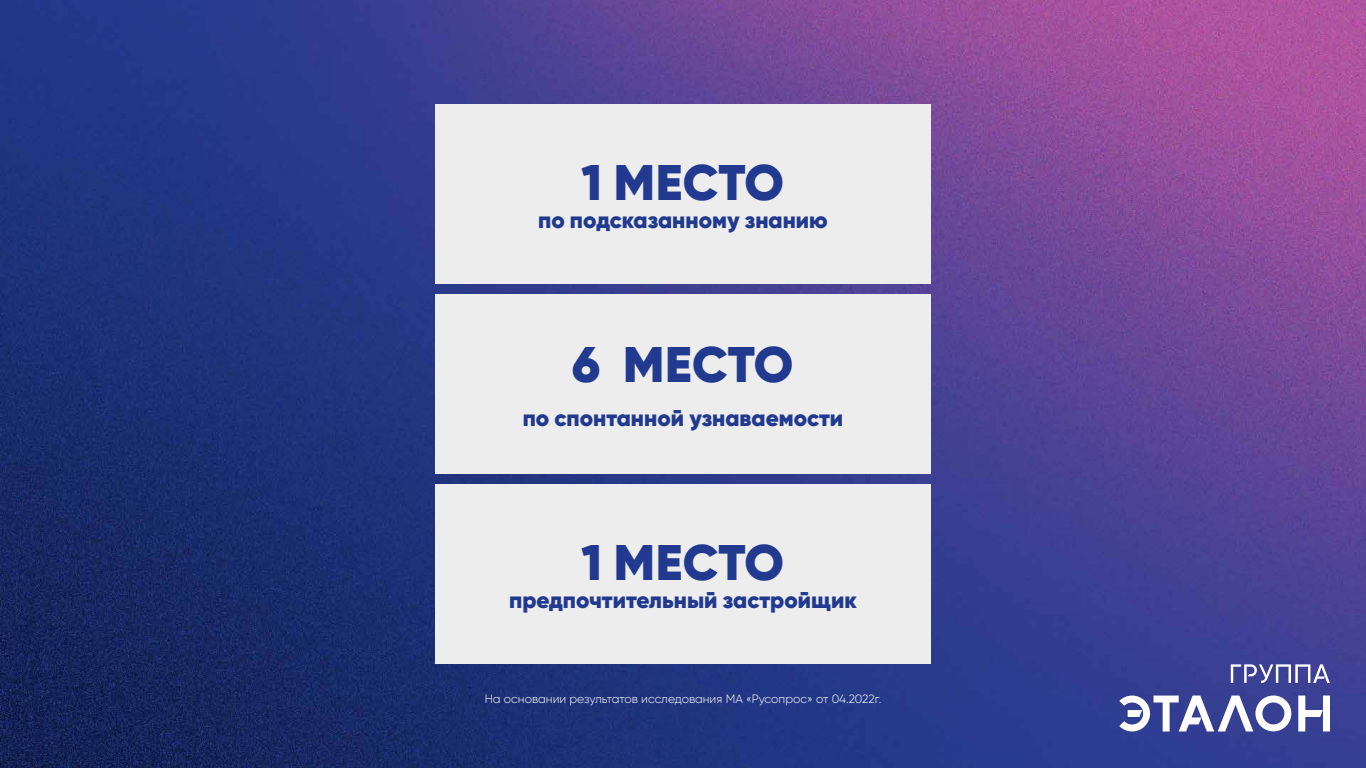
<style>
.page{position:relative;width:1366px;height:768px;background:#fff}
.page>*{position:absolute;margin:0;border:0;box-sizing:border-box;transform-origin:0 0}
.t1{font:900 50px "Gilroy";color:#213a8f}
.t2{font:900 23px "Gilroy";color:#213a8f}
.t3{font:300 12px "Gilroy";color:#fff}
</style>
<div class="page">
<img style="left:0;top:0;width:1366px;height:768px">
<div style="left:435px;top:105px;width:496px;height:179px;background:#ededed"></div>
<div style="left:435px;top:294px;width:496px;height:180px;background:#ededed"></div>
<div style="left:435px;top:484px;width:496px;height:179px;background:#ededed"></div>
<svg style="left:1119px;top:695px;width:211px;height:37px"></svg>
<svg style="left:1231px;top:664px;width:99px;height:19px"></svg>
<h1 class="t1" style="left:582px;top:151px;width:204px">1 МЕСТО</h1>
<p class="t2" style="left:538px;top:205px;width:291px">по подсказанному знанию</p>
<h1 class="t1" style="left:572px;top:332px;width:223px">6 МЕСТО</h1>
<p class="t2" style="left:523px;top:404px;width:322px">по спонтанной узнаваемости</p>
<h1 class="t1" style="left:582px;top:531px;width:204px">1 МЕСТО</h1>
<p class="t2" style="left:509px;top:585px;width:349px">предпочтительный застройщик</p>
<p class="t3" style="left:485px;top:691px;width:398px">На основании результатов исследования МА «Русопрос» от 04.2022г.</p>
</div>
